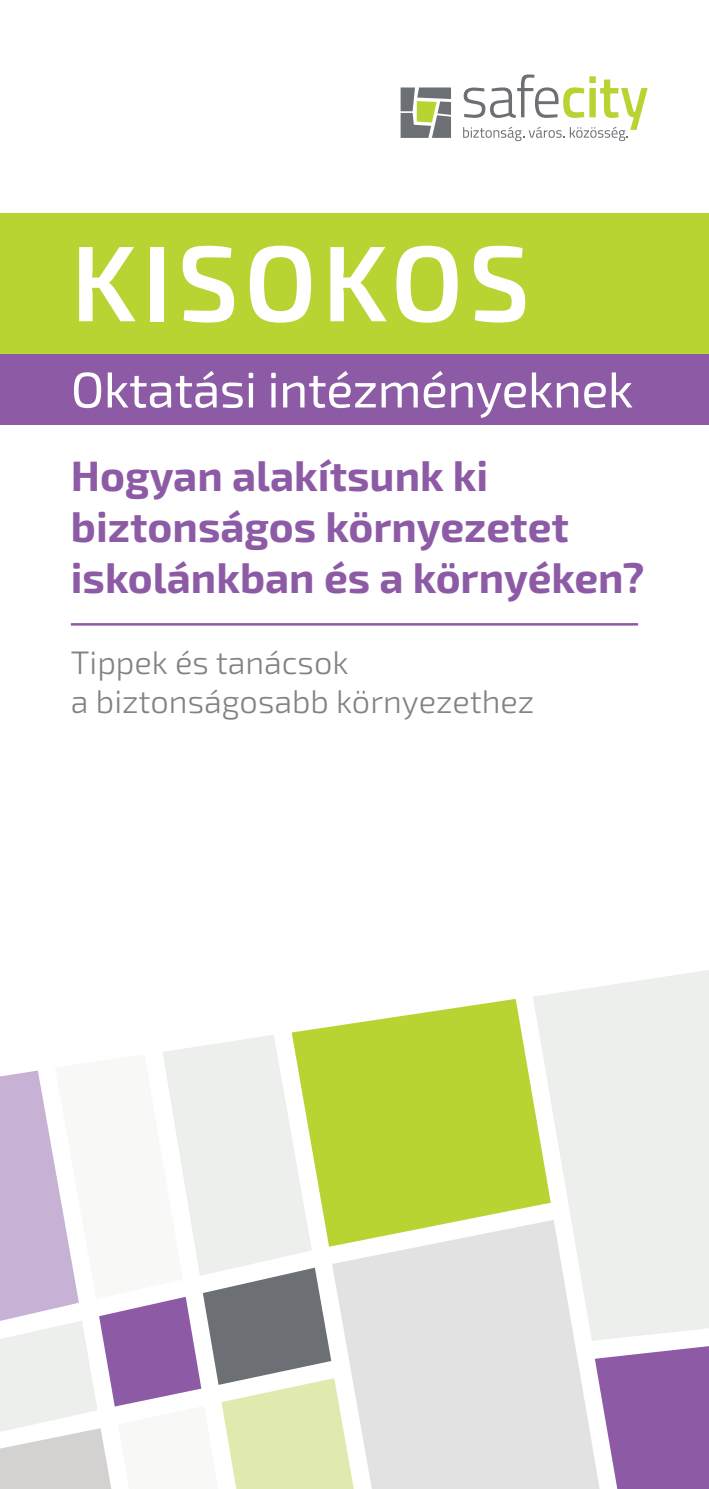
<style>
.page{position:relative;width:709px;height:1489px;background:#fff}
.page>*{position:absolute;margin:0;border:0;box-sizing:border-box;transform-origin:0 0}
.t1{font:600 107.5px "Exo 2";letter-spacing:.05em;color:#fff}
.t2{font:50px "Exo 2";letter-spacing:-.01em;color:#fff}
.t3{font:700 42.5px/51px "Exo 2";color:#8d5ba6}
.t4{font:300 32.5px/39px "Exo 2";color:#808285}
</style>
<div class="page">
<svg style="left:533px;top:970px;width:176px;height:370px;background:#eef0ee"></svg>
<svg style="left:292px;top:998px;width:259px;height:221px;fill:#b8d432"></svg>
<svg style="left:354px;top:1219px;width:245px;height:269px;background:#e4e5e2"></svg>
<svg style="left:595px;top:1345px;width:114px;height:143px;background:#9d72b2"></svg>
<svg style="left:0;top:1034px;width:354px;height:454px"></svg>
<div style="left:0;top:213px;width:709px;height:141px;background:#b8d432"></div>
<div style="left:0;top:354px;width:709px;height:71px;background:#8d5ba6"></div>
<hr style="left:71px;top:623px;width:567px;height:2px;background:#8d5ba6">
<svg style="left:463px;top:74px;width:184px;height:67px"></svg>
<svg style="left:400px;top:87px;width:51px;height:51px;background:#949a87"></svg>
<p class="t1" style="left:71px;top:220px;width:460px">KISOKOS</p>
<p class="t2" style="left:71px;top:361px;width:564px">Oktatási intézményeknek</p>
<p class="t3" style="left:71px;top:451px;width:575px">Hogyan alakítsunk ki biztonságos környezetet iskolánkban és a környéken?</p>
<p class="t4" style="left:71px;top:644px;width:465px">Tippek és tanácsok<br>a biztonságosabb környezethez</p>
</div>
